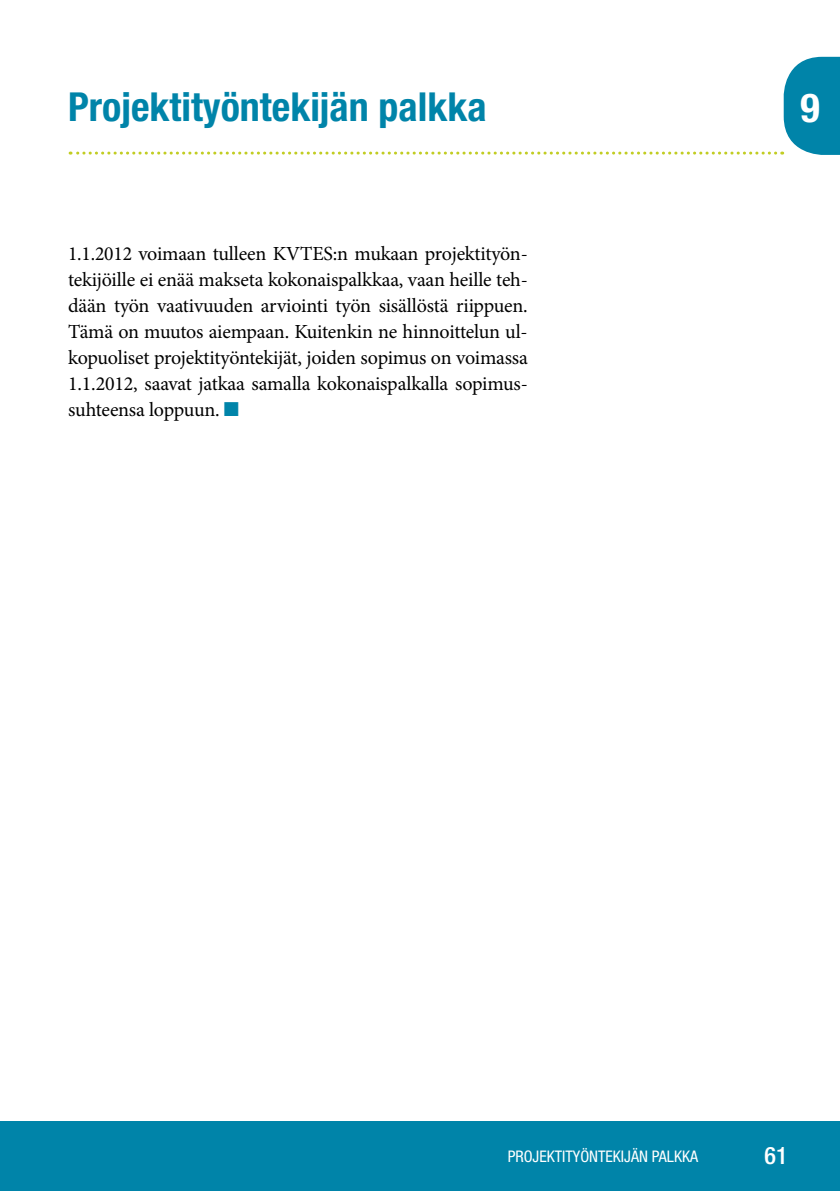
<style>
.page{position:relative;width:840px;height:1191px;background:#fff}
.page>*{position:absolute;margin:0;border:0;box-sizing:border-box;transform-origin:0 0}
.t1{font:700 condensed 40px "Helvetica Neue";color:#0084a9}
.t2{font:700 condensed 40px "Helvetica Neue";color:#fff}
.t3{font:500 condensed 24px "Helvetica Neue";color:#fff}
.t4{font:20px/26px "Minion Pro";letter-spacing:-.015em;color:#000;text-align:justify}
.t5{font:condensed 16px "Helvetica Neue";color:#fff}
.s1{color:#0084a9}
</style>
<div class="page">
<div style="left:0;top:1121px;width:839px;height:70px;background:#0084a9"></div>
<svg style="left:781px;top:57px;width:58px;height:98px;background:#2696b5"></svg>
<svg style="left:70px;top:152px;width:705px;height:3px"></svg>
<h1 class="t1" style="left:68px;top:83px;width:420px">Projektityöntekijän palkka</h1>
<p class="t4" style="left:68px;top:241px;width:461px">1.1.2012 voimaan tulleen KVTES:n mukaan projektityön&shy;tekijöille ei enää makseta kokonaispalkkaa, vaan heille teh&shy;dään työn vaativuuden arviointi työn sisällöstä riippuen.<br>Tämä on muutos aiempaan. Kuitenkin ne hinnoittelun ul&shy;kopuoliset projektityöntekijät, joiden sopimus on voimassa 1.1.2012, saavat jatkaa samalla kokonaispalkalla sopimus&shy;suhteensa loppuun. <span class="s1">■</span></p>
<h1 class="t2" style="left:800px;top:83px;width:21px">9</h1>
<p class="t5" style="left:507px;top:1147px;width:160px">PROJEKTITYÖNTEKIJÄN PALKKA</p>
<p class="t3" style="left:764px;top:1141px;width:25px">61</p>
</div>
